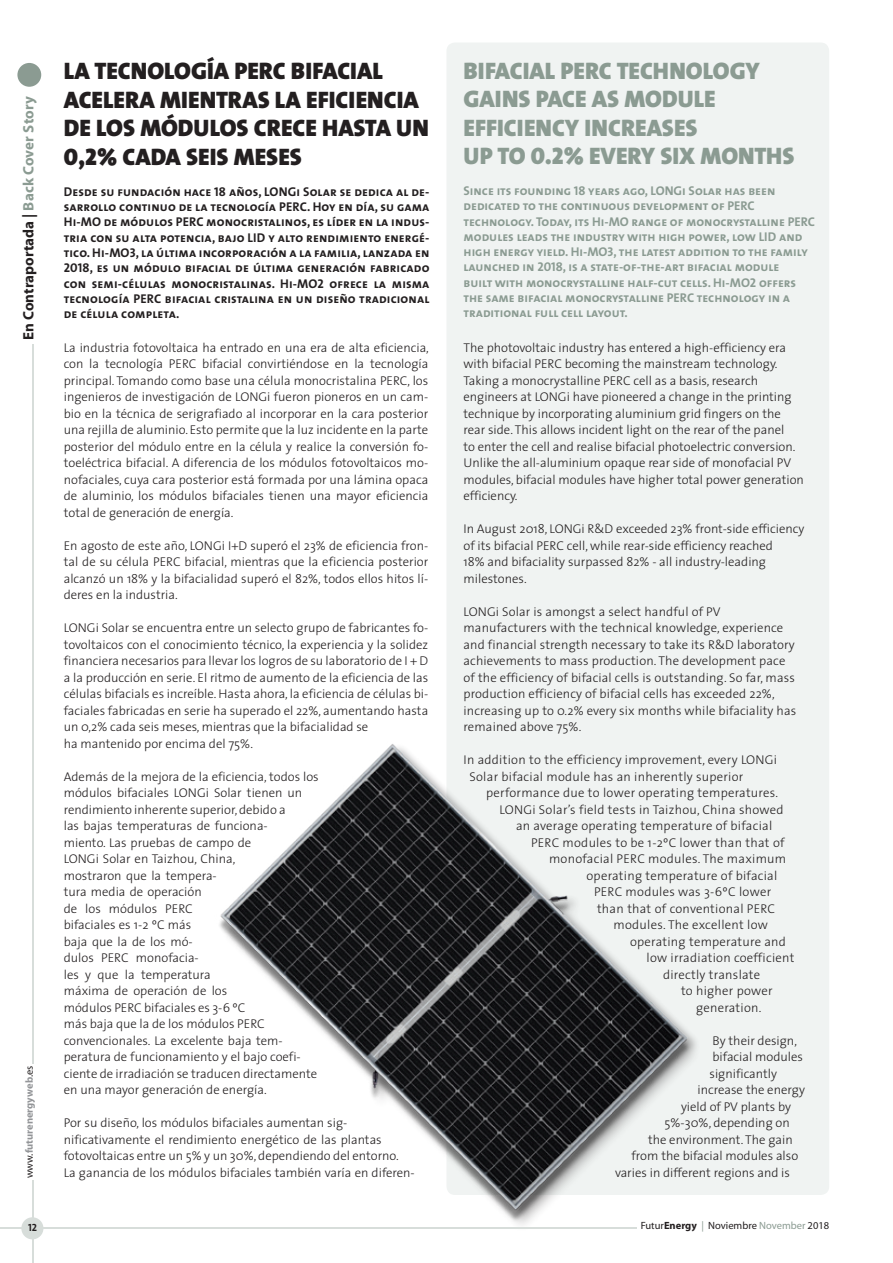
<style>
.page{position:relative;width:893px;height:1263px;background:#fff}
.page>*{position:absolute;margin:0;border:0;box-sizing:border-box;transform-origin:0 0}
.Titular_Grande{font:24px/28.8px "The Sans Black Caps";color:#231f20}
.Titular_Grande-2{font:24px/28.5px "The Sans Black Caps";color:#8b9b92}
.t1{font:700 15px "Myriad";color:#231f20}
.Texto{font:300 12.75px/16.5px "The Sans";color:#231f20}
.Texto_ingles{font:300 12.75px/16.5px "The Sans";color:#231f20}
.Texto_ingles-2{font:300 12.75px "The Sans";letter-spacing:.02em;color:#231f20}
.Titular_Grande-3{font:12.75px/15.3px "The Sans Bold Caps";letter-spacing:.01em;color:#231f20;text-align:justify}
.Titular_Grande-4{font:12.75px/15.3px "The Sans Bold Caps";color:#8b9b92}
.t2{font:10.5px "Myriad";color:#231f20}
.t3{font:700 10.5px "Myriad";color:#939598}
.t4{font:10.5px "The Sans Bold Caps";color:#231f20}
.s1{color:#8b9b92}
.s2{font-weight:400;color:#231f20}
.s3{font-weight:700}
</style>
<div class="page">
<div style="left:446px;top:43px;width:383px;height:1152px;background:#f0f3f2;border-radius:9px"></div>
<img style="left:205px;top:744px;width:491px;height:484px">
<hr style="left:0;top:1228px;width:637px;height:1px;background:#d7ddda">
<hr style="left:32px;top:1180px;width:1px;height:83px;background:#d7ddda">
<div style="left:21px;top:1217px;width:22px;height:22px;background:#d7ddda;border-radius:50%"></div>
<hr style="left:32px;top:344px;width:1px;height:719px;background:#d7ddda">
<div style="left:17px;top:63px;width:24px;height:24px;background:#8b9b92;border-radius:50%"></div>
<p class="t1" style="left:21px;top:340px;width:245px;rotate:-90deg">En Contraportada | <span class="s1">Back Cover Story</span></p>
<p class="t3" style="left:24px;top:1178px;width:114px;rotate:-90deg"><span class="s2">www.</span>futurenergyweb<span class="s2">.es</span></p>
<p class="Titular_Grande" style="left:64px;top:56px;width:367px">LA TECNOLOGÍA PERC BIFACIAL<br>ACELERA MIENTRAS LA EFICIENCIA<br>DE LOS MÓDULOS CRECE HASTA UN<br>0,2% CADA SEIS MESES</p>
<p class="Titular_Grande-3" style="left:64px;top:184px;width:367px">Desde su fundación hace 18 años, LONGi Solar se dedica al de&shy;sarrollo continuo de la tecnología PERC. Hoy en día, su gama Hi-MO de módulos PERC monocristalinos, es líder en la indus&shy;tria con su alta potencia, bajo LID y alto rendimiento energé&shy;tico. Hi-MO3, la última incorporación a la familia, lanzada en 2018, es un módulo bifacial de última generación fabricado con semi-células monocristalinas. Hi-MO2 ofrece la misma tecnología PERC bifacial cristalina en un diseño tradicional de célula completa.</p>
<p class="Texto" style="left:64px;top:339px;width:367px;text-align:justify">La industria fotovoltaica ha entrado en una era de alta eficiencia, con la tecnología PERC bifacial convirtiéndose en la tecnología principal. Tomando como base una célula monocristalina PERC, los ingenieros de investigación de LONGi fueron pioneros en un cam&shy;bio en la técnica de serigrafiado al incorporar en la cara posterior una rejilla de aluminio. Esto permite que la luz incidente en la parte posterior del módulo entre en la célula y realice la conversión fo&shy;toeléctrica bifacial. A diferencia de los módulos fotovoltaicos mo&shy;nofaciales, cuya cara posterior está formada por una lámina opaca de aluminio, los módulos bifaciales tienen una mayor eficiencia total de generación de energía.</p>
<p class="Texto" style="left:64px;top:537px;width:366px;text-align:justify">En agosto de este año, LONGi I+D superó el 23% de eficiencia fron&shy;tal de su célula PERC bifacial, mientras que la eficiencia posterior alcanzó un 18% y la bifacialidad superó el 82%, todos ellos hitos lí&shy;deres en la industria.</p>
<p class="Texto" style="left:64px;top:619px;width:366px">LONGi Solar se encuentra entre un selecto grupo de fabricantes fo&shy;tovoltaicos con el conocimiento técnico, la experiencia y la solidez financiera necesarios para llevar los logros de su laboratorio de I + D a la producción en serie. El ritmo de aumento de la eficiencia de las células bifacials es increíble. Hasta ahora, la eficiencia de células bi&shy;faciales fabricadas en serie ha superado el 22%, aumentando hasta un 0,2% cada seis meses, mientras que la bifacialidad se<br>ha mantenido por encima del 75%.</p>
<p class="Texto" style="left:64px;top:768px;width:257px">Además de la mejora de la eficiencia, todos los módulos bifaciales LONGi Solar tienen un rendimiento inherente superior, debido a<br>las bajas temperaturas de funciona-<br>miento. Las pruebas de campo de<br>LONGi Solar en Taizhou, China,<br>mostraron que la tempera-<br>tura media de operación<br>de los módulos PERC<br>bifaciales es 1-2 ºC más<br>baja que la de los mó-<br>dulos PERC monofacia-<br>les y que la temperatura<br>máxima de operación de los<br>módulos PERC bifaciales es 3-6 ºC<br>más baja que la de los módulos PERC convencionales. La excelente baja tem&shy;peratura de funcionamiento y el bajo coefi&shy;ciente de irradiación se traducen directamente en una mayor generación de energía.</p>
<p class="Texto" style="left:64px;top:1114px;width:353px">Por su diseño, los módulos bifaciales aumentan sig&shy;nificativamente el rendimiento energético de las plantas fotovoltaicas entre un 5% y un 30%, dependiendo del entorno.<br>La ganancia de los módulos bifaciales también varía en diferen-</p>
<p class="Titular_Grande-2" style="left:463px;top:56px;width:298px">BIFACIAL PERC TECHNOLOGY<br>GAINS PACE AS MODULE<br>EFFICIENCY INCREASES</p>
<p class="Titular_Grande-2" style="left:463px;top:142px;width:332px">UP TO 0.2% EVERY SIX MONTHS</p>
<p class="Titular_Grande-4" style="left:463px;top:183px;width:353px">Since its founding 18 years ago, LONGi Solar has been dedicated to the continuous development of PERC technology. Today, its Hi-MO range of monocrystalline PERC modules leads the industry with high power, low LID and high energy yield. Hi-MO3, the latest addition to the family launched in 2018, is a state-of-the-art bifacial module<br>built with monocrystalline half-cut cells. Hi-MO2 offers the same bifacial monocrystalline PERC technology in a traditional full cell layout.</p>
<p class="Texto_ingles" style="left:463px;top:339px;width:342px">The photovoltaic industry has entered a high-efficiency era with bifacial PERC becoming the mainstream technology.<br>Taking a monocrystalline PERC cell as a basis, research engineers at LONGi have pioneered a change in the printing technique by incorporating aluminium grid fingers on the rear side. This allows incident light on the rear of the panel<br>to enter the cell and realise bifacial photoelectric conversion.<br>Unlike the all-aluminium opaque rear side of monofacial PV modules, bifacial modules have higher total power generation efficiency.</p>
<p class="Texto_ingles" style="left:463px;top:520px;width:342px">In August 2018, LONGi R&amp;D exceeded 23% front-side efficiency of its bifacial PERC cell, while rear-side efficiency reached<br>18% and bifaciality surpassed 82% - all industry-leading milestones.</p>
<p class="Texto_ingles" style="left:463px;top:603px;width:334px">LONGi Solar is amongst a select handful of PV manufacturers with the technical knowledge, experience and financial strength necessary to take its R&amp;D laboratory achievements to mass production. The development pace of the efficiency of bifacial cells is outstanding. So far, mass production efficiency of bifacial cells has exceeded 22%, increasing up to 0.2% every six months while bifaciality has remained above 75%.</p>
<p class="Texto_ingles-2" style="left:463px;top:749px;width:315px">In addition to the efficiency improvement, every LONGi</p>
<p class="Texto_ingles-2" style="left:469px;top:766px;width:275px">Solar bifacial module has an inherently superior</p>
<p class="Texto_ingles-2" style="left:486px;top:782px;width:294px">performance due to lower operating temperatures.</p>
<p class="Texto_ingles-2" style="left:499px;top:799px;width:286px">LONGi Solar’s field tests in Taizhou, China showed</p>
<p class="Texto_ingles-2" style="left:516px;top:815px;width:258px">an average operating temperature of bifacial</p>
<p class="Texto_ingles-2" style="left:531px;top:832px;width:255px">PERC modules to be 1-2ºC lower than that of</p>
<p class="Texto_ingles-2" style="left:549px;top:848px;width:239px">monofacial PERC modules. The maximum</p>
<p class="Texto_ingles-2" style="left:586px;top:865px;width:192px">operating temperature of bifacial</p>
<p class="Texto_ingles-2" style="left:594px;top:881px;width:179px">PERC modules was 3-6ºC lower</p>
<p class="Texto_ingles-2" style="left:597px;top:898px;width:180px">than that of conventional PERC</p>
<p class="Texto_ingles-2" style="left:613px;top:914px;width:156px">modules. The excellent low</p>
<p class="Texto_ingles-2" style="left:630px;top:931px;width:157px">operating temperature and</p>
<p class="Texto_ingles-2" style="left:646px;top:947px;width:149px">low irradiation coefficient</p>
<p class="Texto_ingles-2" style="left:663px;top:964px;width:99px">directly translate</p>
<p class="Texto_ingles-2" style="left:681px;top:980px;width:93px">to higher power</p>
<p class="Texto_ingles-2" style="left:696px;top:997px;width:67px">generation.</p>
<p class="Texto_ingles" style="left:712px;top:1032px;width:86px">By their design,</p>
<p class="Texto_ingles" style="left:712px;top:1048px;width:92px">bifacial modules</p>
<p class="Texto_ingles" style="left:709px;top:1065px;width:69px">significantly</p>
<p class="Texto_ingles" style="left:697px;top:1081px;width:109px">increase the energy</p>
<p class="Texto_ingles" style="left:681px;top:1098px;width:112px">yield of PV plants by</p>
<p class="Texto_ingles" style="left:664px;top:1114px;width:127px">5%-30%, depending on</p>
<p class="Texto_ingles" style="left:648px;top:1131px;width:146px">the environment. The gain</p>
<p class="Texto_ingles" style="left:631px;top:1147px;width:168px">from the bifacial modules also</p>
<p class="Texto_ingles" style="left:615px;top:1164px;width:176px">varies in different regions and is</p>
<p class="t4" style="left:28px;top:1219px;width:10px">12</p>
<p class="t2" style="left:641px;top:1220px;width:190px">Futur<span class="s3">Energy</span> <span class="s1">|</span> Noviembre <span class="s1">November</span> 2018</p>
</div>
